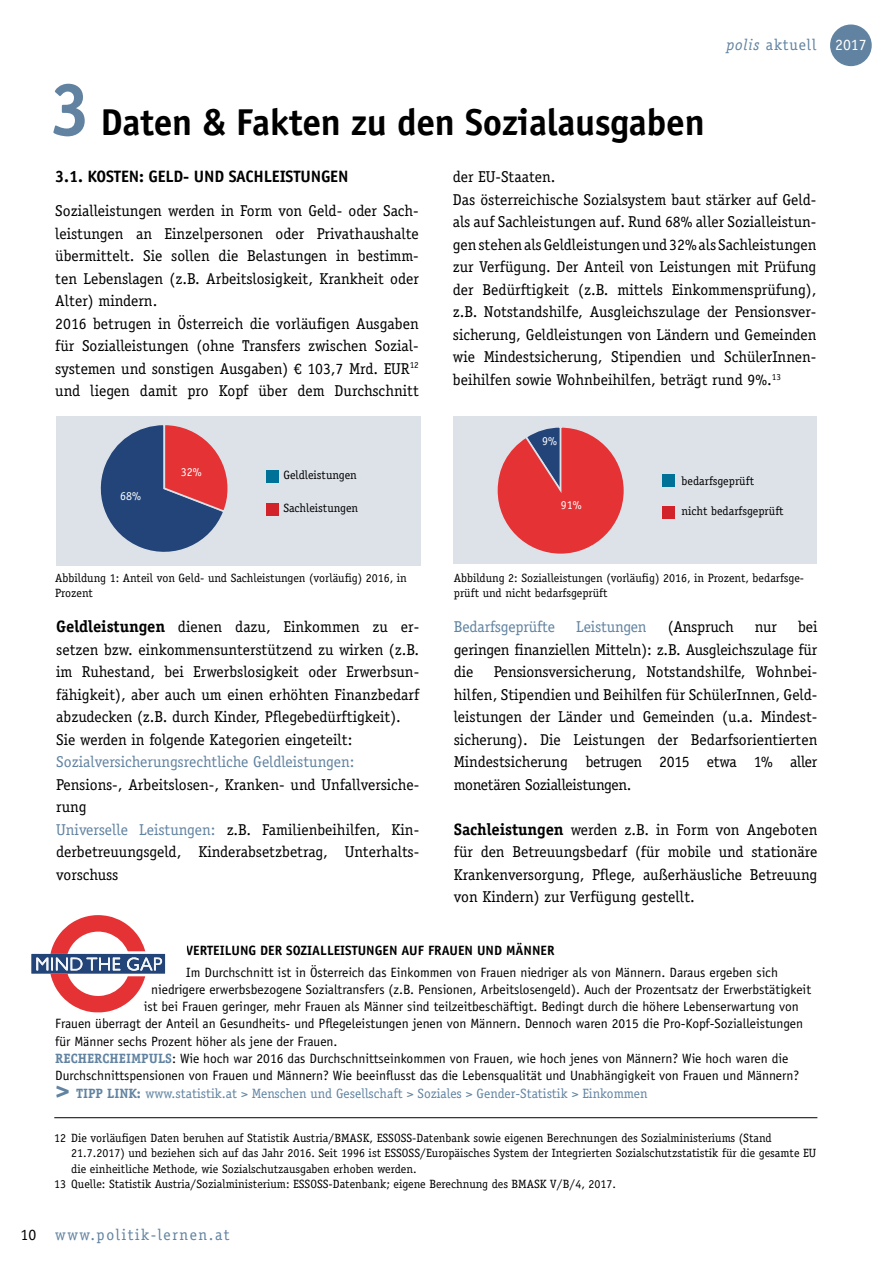
<style>
.page{position:relative;width:893px;height:1263px;background:#fff}
.page>*{position:absolute;margin:0;border:0;box-sizing:border-box;transform-origin:0 0}
.t1{font:700 37.5px "Officina Sans Std";letter-spacing:-.01em;color:#000}
.t2{font:700 32.4px "Officina Serif Std";color:#6183a1;scale:.83 1}
.t3{font:700 16.5px "Officina Sans Std";letter-spacing:-.01em;color:#000}
.t4{font:15.75px/22.5px "Officina Serif Std";color:#000}
.t5{font:15.75px "Officina Serif Std";color:#6183a1}
.t6{font:15.75px "Officina Serif Std";letter-spacing:.1em;color:#6183a1}
.t7{font:15.75px "Officina Serif Std";letter-spacing:.05em;color:#6183a1}
.t8{font:15.75px "Officina Serif Std";color:#fff}
.t9{font:13.5px/17.2px "Officina Sans Std";color:#000}
.t10{font:13.5px "Officina Serif Std";color:#6284a2}
.t11{font:700 13.5px "Officina Sans Std";color:#000}
.t12{font:700 13.5px "Officina Serif Std";color:#6183a1}
.t13{font:12px/15px "Officina Serif Std";color:#000}
.t14{font:12px "Officina Serif Std";color:#fff}
.s1{font-size:75px;color:#6183a1}
.s2{font-style:italic}
.s3{font-weight:700;font-size:16.5px}
.s4{color:#6183a1}
.s5{font-weight:700;color:#6183a1}
</style>
<div class="page">
<div style="left:831px;top:25px;width:40px;height:40px;background:#6183a1;border-radius:50%"></div>
<div style="left:830px;top:25px;width:42px;height:41px;border:2px solid #6183a1;border-radius:50%"></div>
<div style="left:56px;top:416px;width:364px;height:150px;background:#dde2e9"></div>
<div style="left:453px;top:416px;width:363px;height:148px;background:#dde2e9"></div>
<svg style="left:31px;top:915px;width:135px;height:98px"></svg>
<hr style="left:54px;top:1117px;width:763px;height:1px;background:#000">
<svg style="left:100px;top:425px;width:128px;height:127px"></svg>
<div style="left:267px;top:470px;width:12px;height:13px;background:#007298"></div>
<div style="left:267px;top:504px;width:12px;height:12px;background:#d2232a"></div>
<svg style="left:497px;top:427px;width:127px;height:127px"></svg>
<div style="left:663px;top:475px;width:12px;height:12px;background:#007298"></div>
<div style="left:663px;top:507px;width:12px;height:12px;background:#d2232a"></div>
<h1 class="t1" style="left:50px;top:99px;width:657px"><span class="s1">3</span> Daten &amp; Fakten zu den Sozialausgaben</h1>
<p class="t7" style="left:726px;top:35px;width:91px"><span class="s2">polis</span> aktuell</p>
<p class="t3" style="left:55px;top:166px;width:295px">3.1. Kosten: Geld- und Sachleistungen</p>
<p class="t4" style="left:55px;top:199px;width:365px">Sozialleistungen werden in Form von Geld- oder Sach&shy;leistungen an Einzelpersonen oder Privathaushalte übermittelt. Sie sollen die Belastungen in bestimm&shy;ten Lebenslagen (z.B. Arbeitslosigkeit, Krankheit oder Alter) mindern.<br>2016 betrugen in Österreich die vorläufigen Ausgaben für Sozialleistungen (ohne Transfers zwischen Sozial&shy;systemen und sonstigen Ausgaben) € 103,7 Mrd. EUR<sup>12 </sup>und liegen damit pro Kopf über dem Durchschnitt</p>
<p class="t14" style="left:120px;top:489px;width:22px">68%</p>
<p class="t14" style="left:181px;top:464px;width:22px">32%</p>
<p class="t13" style="left:283px;top:467px;width:75px">Geldleistungen</p>
<p class="t13" style="left:283px;top:501px;width:76px">Sachleistungen</p>
<p class="t4" style="left:453px;top:166px;width:365px">der EU-Staaten.<br>Das österreichische Sozialsystem baut stärker auf Geld&shy;als auf Sachleistungen auf. Rund 68% aller Sozialleistun&shy;gen stehen als Geldleistungen und 32% als Sachleistungen zur Verfügung. Der Anteil von Leistungen mit Prüfung der Bedürftigkeit (z.B. mittels Einkommensprüfung), z.B. Notstandshilfe, Ausgleichszulage der Pensionsver&shy;sicherung, Geldleistungen von Ländern und Gemeinden wie Mindestsicherung, Stipendien und SchülerInnen&shy;beihilfen sowie Wohnbeihilfen, beträgt rund 9%.<sup>13</sup></p>
<p class="t14" style="left:542px;top:434px;width:16px">9%</p>
<p class="t14" style="left:561px;top:498px;width:22px">91%</p>
<p class="t13" style="left:681px;top:474px;width:74px">bedarfsgeprüft</p>
<p class="t13" style="left:681px;top:504px;width:104px">nicht bedarfsgeprüft</p>
<p class="t8" style="left:835px;top:35px;width:33px">2017</p>
<p class="t4" style="left:21px;top:1223px;width:17px">10</p>
<p class="t13" style="left:55px;top:570px;width:353px">Abbildung 1: Anteil von Geld- und Sachleistungen (vorläufig) 2016, in<br>Prozent</p>
<p class="t4" style="left:56px;top:616px;width:365px"><span class="s3">Geldleistungen</span> dienen dazu, Einkommen zu er&shy;setzen bzw. einkommensunterstützend zu wirken (z.B. im Ruhestand, bei Erwerbslosigkeit oder Erwerbsun&shy;fähigkeit), aber auch um einen erhöhten Finanzbedarf abzudecken (z.B. durch Kinder, Pflegebedürftigkeit).<br>Sie werden in folgende Kategorien eingeteilt:</p>
<p class="t5" style="left:56px;top:753px;width:300px">Sozialversicherungsrechtliche Geldleistungen:</p>
<p class="t4" style="left:56px;top:773px;width:365px">Pensions-, Arbeitslosen-, Kranken- und Unfallversiche&shy;rung<br><span class="s4">Universelle Leistungen:</span> z.B. Familienbeihilfen, Kin&shy;derbetreuungsgeld, Kinderabsetzbetrag, Unterhalts&shy;vorschuss</p>
<p class="t13" style="left:454px;top:570px;width:352px">Abbildung 2: Sozialleistungen (vorläufig) 2016, in Prozent, bedarfsge&shy;prüft und nicht bedarfsgeprüft</p>
<p class="t5" style="left:454px;top:618px;width:103px">Bedarfsgeprüfte</p>
<p class="t5" style="left:576px;top:618px;width:72px">Leistungen</p>
<p class="t4" style="left:668px;top:616px;width:68px">(Anspruch</p>
<p class="t4" style="left:755px;top:616px;width:24px">nur</p>
<p class="t4" style="left:454px;top:616px;width:365px;text-align:justify;text-indent:344px">bei geringen finanziellen Mitteln): z.B. Ausgleichszulage für die</p>
<p class="t4" style="left:454px;top:661px;width:365px;text-align:justify;text-indent:40px">Pensionsversicherung, Notstandshilfe, Wohnbei&shy;hilfen, Stipendien und Beihilfen für SchülerInnen, Geld&shy;leistungen der Länder und Gemeinden (u.a. Mindest&shy;sicherung). Die Leistungen der Bedarfsorientierten Mindestsicherung betrugen 2015 etwa 1% aller monetären Sozialleistungen.</p>
<p class="t4" style="left:454px;top:818px;width:365px;text-align:justify"><span class="s3">Sachleistungen</span> werden z.B. in Form von Angeboten für den Betreuungsbedarf (für mobile und stationäre Krankenversorgung, Pflege, außerhäusliche Betreuung von Kindern) zur Verfügung gestellt.</p>
<p class="t11" style="left:186px;top:942px;width:8px">VERTEILUNG</p>
<p class="t11" style="left:260px;top:942px;width:34px">DER SOZIALLEISTUNGEN</p>
<p class="t11" style="left:402px;top:942px;width:42px">AU F FRAUEN</p>
<p class="t11" style="left:477px;top:942px;width:48px">UN D MÄNNER</p>
<p class="t9" style="left:186px;top:963px;width:594px">Im Durchschnitt ist in Österreich das Einkommen von Frauen niedriger als von Männern. Daraus ergeben sich</p>
<p class="t9" style="left:151px;top:981px;width:661px">niedrigere erwerbsbezogene Sozialtransfers (z.B. Pensionen, Arbeitslosengeld). Auch der Prozentsatz der Erwerbstätigkeit</p>
<p class="t9" style="left:144px;top:998px;width:657px">ist bei Frauen geringer, mehr Frauen als Männer sind teilzeitbeschäftigt. Bedingt durch die höhere Lebenserwartung von</p>
<p class="t9" style="left:55px;top:1015px;width:749px">Frauen überragt der Anteil an Gesundheits- und Pflegeleistungen jenen von Männern. Dennoch waren 2015 die Pro-Kopf-Sozialleistungen</p>
<p class="t9" style="left:55px;top:1032px;width:284px">für Männer sechs Prozent höher als jene der Frauen.</p>
<p class="t12" style="left:55px;top:1050px;width:95px">rechercheimpuls</p>
<p class="t9" style="left:55px;top:1050px;width:745px;text-indent:117px">: Wie hoch war 2016 das Durchschnittseinkommen von Frauen, wie hoch jenes von Männern? Wie hoch waren die<br>Durchschnittspensionen von Frauen und Männern? Wie beeinflusst das die Lebensqualität und Unabhängigkeit von Frauen und Männern?</p>
<h2 class="t2" style="left:55px;top:1068px;width:20px">&gt;</h2>
<p class="t10" style="left:76px;top:1085px;width:573px"><span class="s5">tipp LINK:</span> <span class="s4">www.statistik.at</span> &gt; Menschen und Gesellschaft &gt; Soziales &gt; Gender-Statistik &gt; Einkommen</p>
<p class="t13" style="left:54px;top:1131px;width:719px">12 Die vorläufigen Daten beruhen auf Statistik Austria/BMASK, ESSOSS-Datenbank sowie eigenen Berechnungen des Sozialministeriums (Stand</p>
<p class="t13" style="left:71px;top:1146px;width:746px">21.7.2017) und beziehen sich auf das Jahr 2016. Seit 1996 ist ESSOSS/Europäisches System der Integrierten Sozialschutzstatistik für die gesamte EU</p>
<p class="t13" style="left:71px;top:1161px;width:347px">die einheitliche Methode, wie Sozialschutzausgaben erhoben werden.</p>
<p class="t13" style="left:54px;top:1176px;width:563px">13 Quelle: Statistik Austria/Sozialministerium: ESSOSS-Datenbank; eigene Berechnung des BMASK V/B/4, 2017.</p>
<p class="t6" style="left:55px;top:1225px;width:176px">www.politik-lernen.at</p>
</div>
